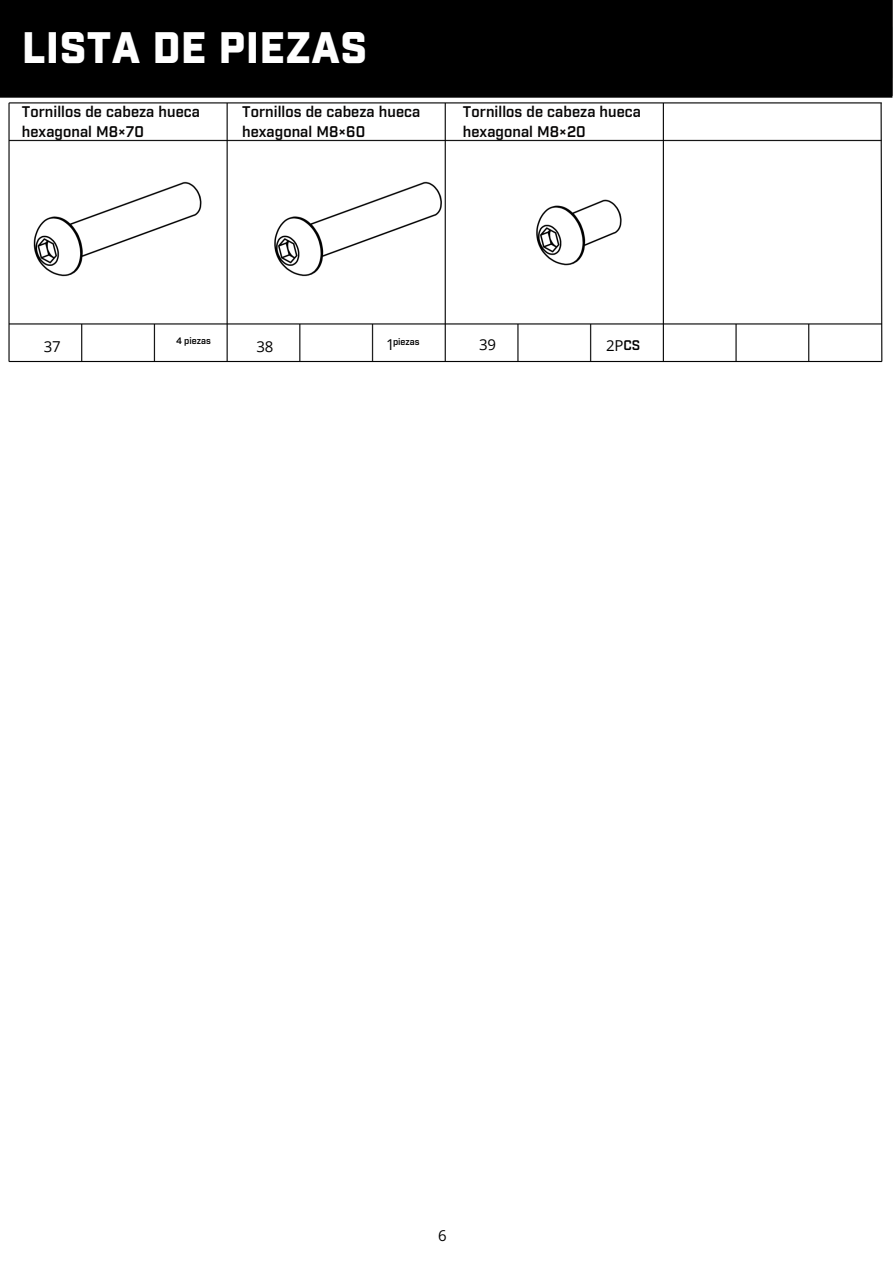
<style>
.page{position:relative;width:894px;height:1264px;background:#fff}
.page>*{position:absolute;margin:0;border:0;box-sizing:border-box;transform-origin:0 0}
.t1{font:900 42.75px "Industry";letter-spacing:.01em;color:#fff}
.t2{font:600 15px/20.2px "Industry";letter-spacing:.005em;color:#050404}
.t3{font:15px "Open Sans";letter-spacing:-.01em;color:#000}
.t4{font:14.85px "Open Sans";color:#000}
.t5{font:600 13.5px "Industry";color:#000}
.t6{font:600 9.15px "Industry";color:#000}
</style>
<div class="page">
<img style="left:0;top:0;width:893px;height:363px">
<p class="t1" style="left:22px;top:30px;width:347px">LISTA DE PIEZAS</p>
<p class="t2" style="left:22px;top:103px;width:180px">Tornillos de cabeza hueca hexagonal M8×70</p>
<p class="t2" style="left:242px;top:103px;width:180px">Tornillos de cabeza hueca hexagonal M8×60</p>
<h2 class="t2" style="left:462px;top:103px;width:180px">Tornillos de cabeza hueca hexagonal M8×20</h2>
<p class="t6" style="left:176px;top:336px;width:36px">4 piezas</p>
<p class="t6" style="left:393px;top:338px;width:28px">piezas</p>
<p class="t5" style="left:623px;top:339px;width:18px">CS</p>
<h1 class="t3" style="left:44px;top:335px;width:18px">37</h1>
<h3 class="t3" style="left:256px;top:336px;width:18px">38</h3>
<h3 class="t3" style="left:386px;top:334px;width:10px">1</h3>
<h3 class="t3" style="left:479px;top:334px;width:18px">39</h3>
<p class="t3" style="left:606px;top:335px;width:19px">2P</p>
<p class="t4" style="left:438px;top:1224px;width:10px">6</p>
</div>
